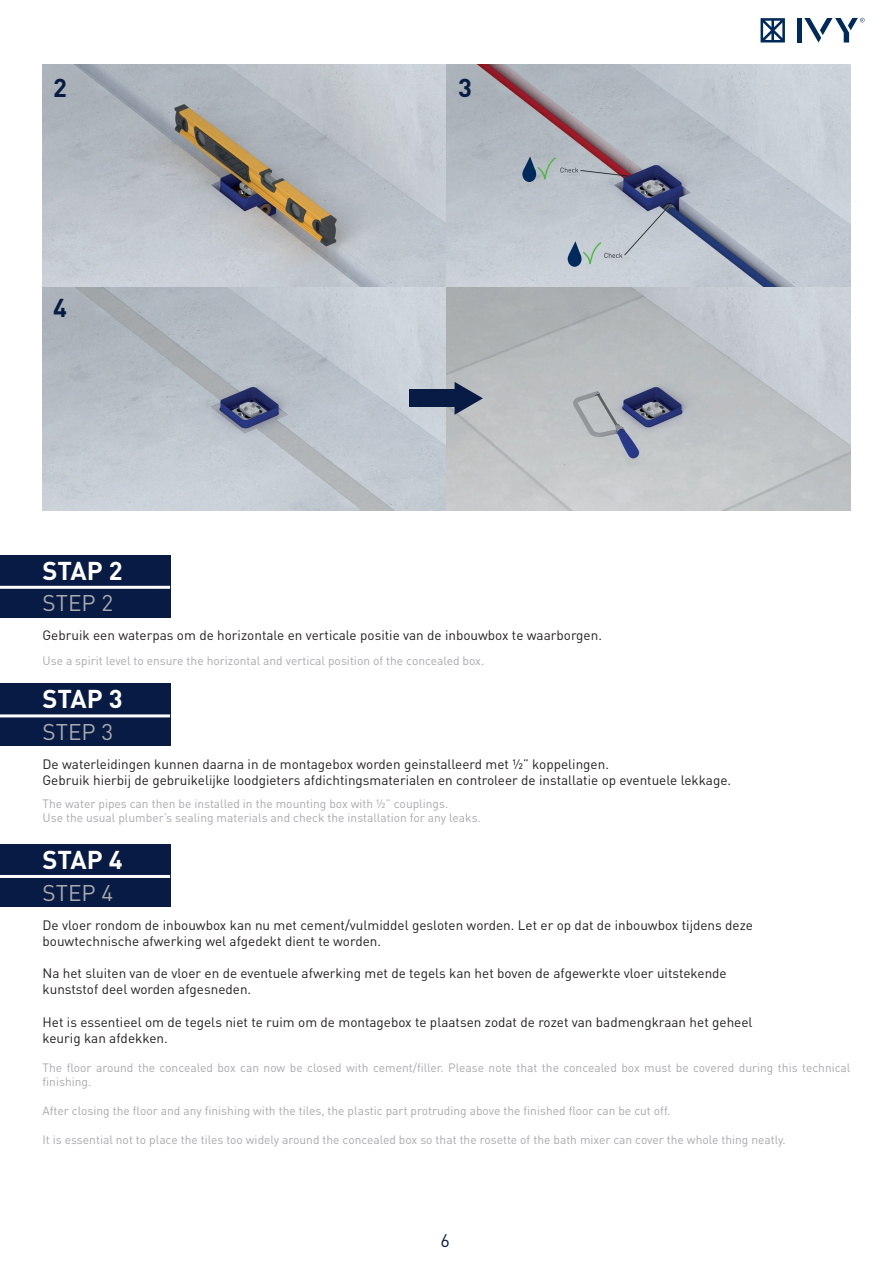
<style>
.page{position:relative;width:893px;height:1263px;background:#fff}
.page>*{position:absolute;margin:0;border:0;box-sizing:border-box;transform-origin:0 0}
.t1{font:700 25.5px "DIN Pro";color:#fff}
.t2{font:700 25.5px "DIN Pro";color:#071b44}
.t3{font:22.5px "DIN Pro";color:#a8a9ad}
.t4{font:18px "DIN Pro";color:#071b44}
.t5{font:13.5px/16.2px "DIN Pro";color:#231f20}
.t6{font:12px/14.4px "DIN Pro";color:#a8a9ad}
</style>
<div class="page">
<div style="left:797px;top:18px;width:5px;height:25px;background:#002a5b"></div>
<svg style="left:761px;top:18px;width:24px;height:25px"></svg>
<svg style="left:804px;top:18px;width:61px;height:25px"></svg>
<div style="left:0;top:555px;width:170px;height:62px;background:#071b44"></div>
<div style="left:0;top:684px;width:170px;height:62px;background:#071b44"></div>
<div style="left:0;top:844px;width:170px;height:63px;background:#071b44"></div>
<hr style="left:0;top:586px;width:170px;height:3px;background:#fff">
<hr style="left:0;top:714px;width:170px;height:3px;background:#fff">
<hr style="left:0;top:875px;width:170px;height:3px;background:#fff">
<img style="left:43px;top:65px;width:807px;height:445px">
<hr style="left:892px;top:37px;width:1px;height:63px;background:#071b44">
<hr style="left:892px;top:651px;width:1px;height:62px;background:#071b44">
<svg style="left:522px;top:156px;width:35px;height:26px"></svg>
<svg style="left:568px;top:241px;width:35px;height:26px"></svg>
<div style="left:409px;top:390px;width:53px;height:17px;background:#071b44"></div>
<svg style="left:455px;top:382px;width:28px;height:33px"></svg>
<h1 class="t2" style="left:53px;top:70px;width:15px">2</h1>
<h1 class="t2" style="left:53px;top:291px;width:15px">4</h1>
<h1 class="t1" style="left:43px;top:553px;width:82px">STAP 2</h1>
<h2 class="t3" style="left:43px;top:588px;width:72px">STEP 2</h2>
<h1 class="t2" style="left:458px;top:70px;width:15px">3</h1>
<p class="t5" style="left:43px;top:627px;width:561px">Gebruik een waterpas om de horizontale en verticale positie van de inbouwbox te waarborgen.</p>
<p class="t6" style="left:43px;top:653px;width:443px">Use a spirit level to ensure the horizontal and vertical position of the concealed box.</p>
<h1 class="t1" style="left:43px;top:682px;width:82px">STAP 3</h1>
<h2 class="t3" style="left:43px;top:717px;width:72px">STEP 3</h2>
<p class="t5" style="left:43px;top:755px;width:690px">De waterleidingen kunnen daarna in de montagebox worden geinstalleerd met ½” koppelingen.<br>Gebruik hierbij de gebruikelijke loodgieters afdichtingsmaterialen en controleer de installatie op eventuele lekkage.</p>
<p class="t6" style="left:43px;top:795px;width:440px">The water pipes can then be installed in the mounting box with ½” couplings.<br>Use the usual plumber’s sealing materials and check the installation for any leaks.</p>
<h1 class="t1" style="left:43px;top:842px;width:82px">STAP 4</h1>
<h2 class="t3" style="left:43px;top:877px;width:72px">STEP 4</h2>
<p class="t5" style="left:43px;top:916px;width:712px">De vloer rondom de inbouwbox kan nu met cement/vulmiddel gesloten worden. Let er op dat de inbouwbox tijdens deze bouwtechnische afwerking wel afgedekt dient te worden.</p>
<p class="t5" style="left:43px;top:965px;width:686px">Na het sluiten van de vloer en de eventuele afwerking met de tegels kan het boven de afgewerkte vloer uitstekende kunststof deel worden afgesneden.</p>
<p class="t5" style="left:43px;top:1013px;width:712px">Het is essentieel om de tegels niet te ruim om de montagebox te plaatsen zodat de rozet van badmengkraan het geheel keurig kan afdekken.</p>
<p class="t6" style="left:43px;top:1060px;width:809px">The floor around the concealed box can now be closed with cement/filler. Please note that the concealed box must be covered during this technical finishing.</p>
<p class="t6" style="left:43px;top:1103px;width:629px">After closing the floor and any finishing with the tiles, the plastic part protruding above the finished floor can be cut off.</p>
<p class="t6" style="left:43px;top:1132px;width:745px">It is essential not to place the tiles too widely around the concealed box so that the rosette of the bath mixer can cover the whole thing neatly.</p>
<h3 class="t4" style="left:440px;top:1228px;width:11px">6</h3>
</div>
